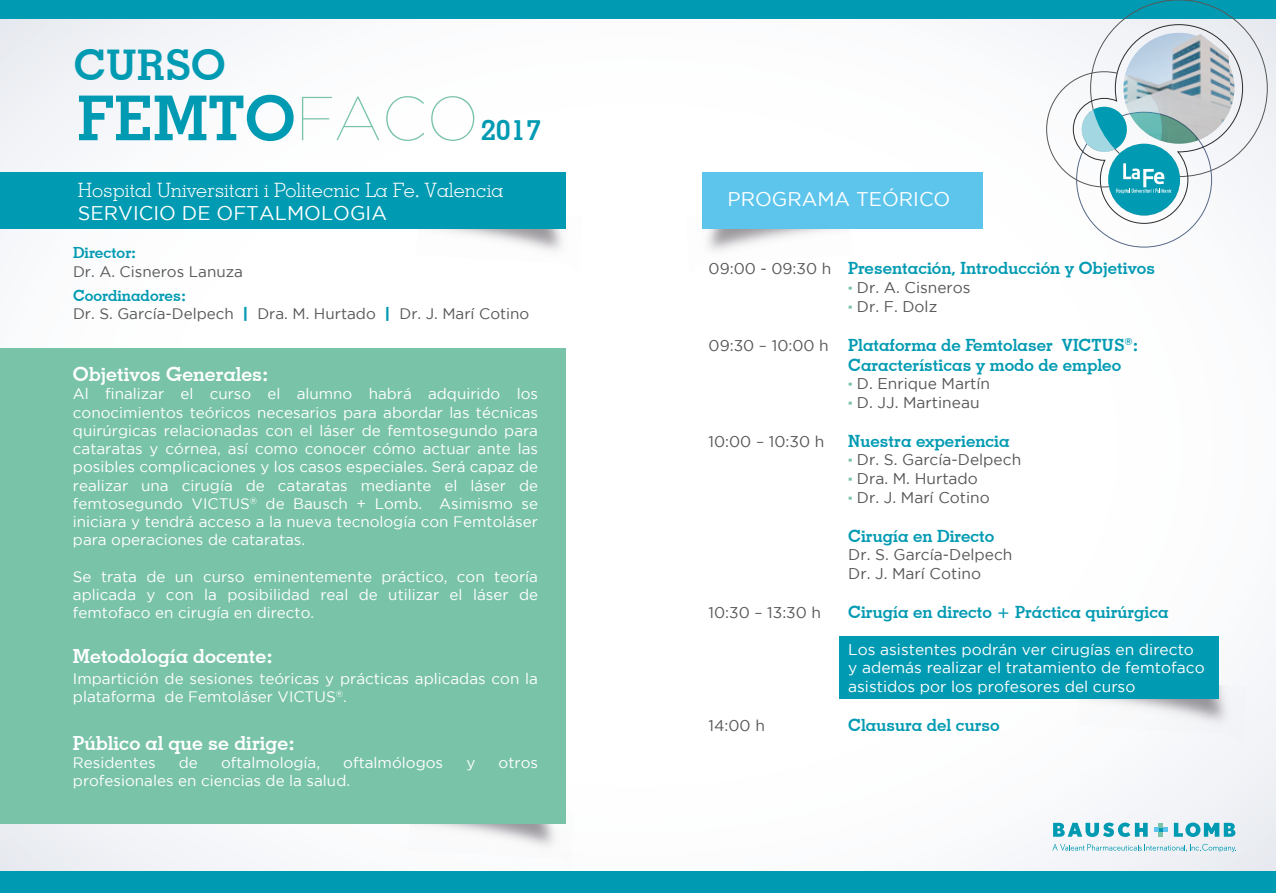
<style>
.page{position:relative;width:1276px;height:893px;background:#fff}
.page>*{position:absolute;margin:0;border:0;box-sizing:border-box;transform-origin:0 0}
.t1{font:700 61.95px "Geometric Slab 703 BT";color:#009ab2}
.t2{font:700 42.3px "Geometric Slab 703 BT";color:#009ab2}
.t3{font:700 28.2px "Geometric Slab 703 BT";color:#009ab2}
.t4{font:300 19.8px "Geo Slab 703";color:#fff}
.t5{font:19.8px "Gotham";color:#fff}
.t6{font:700 19.5px "Geometric Slab 703 BT";color:#fff}
.t7{font:700 16.8px/20.2px "Geometric Slab 703 BT";color:#009ab2}
.t8{font:15.45px/18.6px "Gotham";color:#575756}
.t9{font:15.45px/18.6px "Gotham";color:#fff}
.t10{font:700 15.3px "Geometric Slab 703 BT";color:#009ab2}
.t11{font:15.15px/18.1px "Gotham";color:#fff;text-align:justify}
.t12{font:15.15px "Gotham";color:#575756}
.s1{font-family:"Gotham";font-weight:100;color:#79c3a9}
.s2{font-weight:900;color:#009ab2}
.s3{font-family:"Gotham";font-weight:400;font-size:15.45px;color:#575756}
.s4{font-weight:900;color:#79c3a9}
</style>
<div class="page">
<div style="left:0;top:871px;width:1276px;height:22px;background:#009ab2"></div>
<div style="left:0;top:0;width:1276px;height:18px;background:#009ab2"></div>
<div style="left:0;top:172px;width:566px;height:57px;background:#009ab2"></div>
<img style="left:1084px;top:677px;width:162px;height:69px">
<div style="left:839px;top:636px;width:379px;height:63px;background:#009ab2"></div>
<div style="left:702px;top:172px;width:280px;height:57px;background:#5dc5ec"></div>
<div style="left:0;top:348px;width:565px;height:476px;background:#79c3a9"></div>
<svg style="left:1053px;top:823px;width:94px;height:14px"></svg>
<svg style="left:1174px;top:823px;width:61px;height:14px"></svg>
<svg style="left:1153px;top:823px;width:14px;height:14px"></svg>
<svg style="left:1052px;top:844px;width:184px;height:8px"></svg>
<svg style="left:1046px;top:24px;width:197px;height:200px"></svg>
<img style="left:1172px;top:34px;width:57px;height:73px">
<h2 class="t2" style="left:74px;top:39px;width:153px">CURSO</h2>
<h1 class="t1" style="left:77px;top:81px;width:403px">FEMTO<span class="s1">FACO</span></h1>
<h3 class="t3" style="left:481px;top:112px;width:62px">2017</h3>
<h3 class="t4" style="left:78px;top:176px;width:427px">Hospital Universitari i Politecnic La Fe. Valencia</h3>
<h3 class="t5" style="left:78px;top:203px;width:310px">SERVICIO DE OFTALMOLOGIA</h3>
<p class="t10" style="left:73px;top:244px;width:65px">Director:</p>
<p class="t12" style="left:73px;top:263px;width:171px">Dr. A. Cisneros Lanuza</p>
<p class="t10" style="left:73px;top:286px;width:115px">Coordinadores:</p>
<p class="t12" style="left:73px;top:305px;width:458px">Dr. S. García-Delpech <span class="s2">|</span> Dra. M. Hurtado <span class="s2">|</span> Dr. J. Marí Cotino</p>
<p class="t6" style="left:73px;top:362px;width:197px">Objetivos Generales:</p>
<p class="t11" style="left:73px;top:385px;width:467px">Al finalizar el curso el alumno habrá adquirido los conocimientos teóricos necesarios para abordar las técnicas quirúrgicas relacionadas con el láser de femtosegundo para cataratas y córnea, así como conocer cómo actuar ante las posibles complicaciones y los casos especiales. Será capaz de realizar una cirugía de cataratas mediante el láser de femtosegundo VICTUS<sup>®</sup> de Bausch + Lomb. Asimismo se iniciara y tendrá acceso a la nueva tecnología con Femtoláser para operaciones de cataratas.</p>
<p class="t11" style="left:73px;top:567px;width:467px">Se trata de un curso eminentemente práctico, con teoría aplicada y con la posibilidad real de utilizar el láser de femtofaco en cirugía en directo.</p>
<p class="t6" style="left:73px;top:644px;width:201px">Metodología docente:</p>
<p class="t11" style="left:73px;top:669px;width:467px">Impartición de sesiones teóricas y prácticas aplicadas con la plataforma de Femtoláser VICTUS<sup>®</sup>.</p>
<p class="t6" style="left:73px;top:731px;width:223px">Público al que se dirige:</p>
<p class="t11" style="left:73px;top:753px;width:84px">Residentes</p>
<p class="t11" style="left:179px;top:753px;width:21px">de</p>
<p class="t11" style="left:221px;top:753px;width:100px">oftalmología,</p>
<p class="t11" style="left:343px;top:753px;width:101px">oftalmólogos</p>
<p class="t11" style="left:466px;top:753px;width:10px">y</p>
<p class="t11" style="left:498px;top:753px;width:41px">otros</p>
<p class="t11" style="left:73px;top:771px;width:279px">profesionales en ciencias de la salud.</p>
<h3 class="t5" style="left:727px;top:188px;width:224px">PROGRAMA TEÓRICO</h3>
<p class="t7" style="left:708px;top:258px;width:448px"><span class="s3">09:00 - 09:30 h</span> Presentación, Introducción y Objetivos</p>
<p class="t8" style="left:848px;top:278px;width:124px"><span class="s4">·</span> Dr. A. Cisneros <span class="s4">·</span> Dr. F. Dolz</p>
<p class="t7" style="left:848px;top:334px;width:291px;text-indent:-140px"><span class="s3">09:30 – 10:00 h</span> Plataforma de Femtolaser VICTUS<sup>®</sup>:<br>Características y modo de empleo</p>
<p class="t8" style="left:848px;top:374px;width:143px"><span class="s4">·</span> D. Enrique Martín <span class="s4">·</span> D. JJ. Martineau</p>
<p class="t8" style="left:708px;top:432px;width:117px">10:00 – 10:30 h</p>
<p class="t7" style="left:848px;top:431px;width:163px">Nuestra experiencia</p>
<p class="t8" style="left:848px;top:450px;width:174px"><span class="s4">·</span> Dr. S. García-Delpech <span class="s4">·</span> Dra. M. Hurtado<br><span class="s4">·</span> Dr. J. Marí Cotino</p>
<p class="t7" style="left:848px;top:525px;width:148px">Cirugía en Directo</p>
<p class="t8" style="left:848px;top:545px;width:166px">Dr. S. García-Delpech<br>Dr. J. Marí Cotino</p>
<p class="t8" style="left:708px;top:603px;width:114px">10:30 – 13:30 h</p>
<p class="t7" style="left:848px;top:601px;width:322px">Cirugía en directo + Práctica quirúrgica</p>
<p class="t9" style="left:848px;top:640px;width:358px">Los asistentes podrán ver cirugías en directo y además realizar el tratamiento de femtofaco asistidos por los profesores del curso</p>
<p class="t8" style="left:708px;top:716px;width:58px">14:00 h</p>
<p class="t7" style="left:848px;top:715px;width:153px">Clausura del curso</p>
</div>
